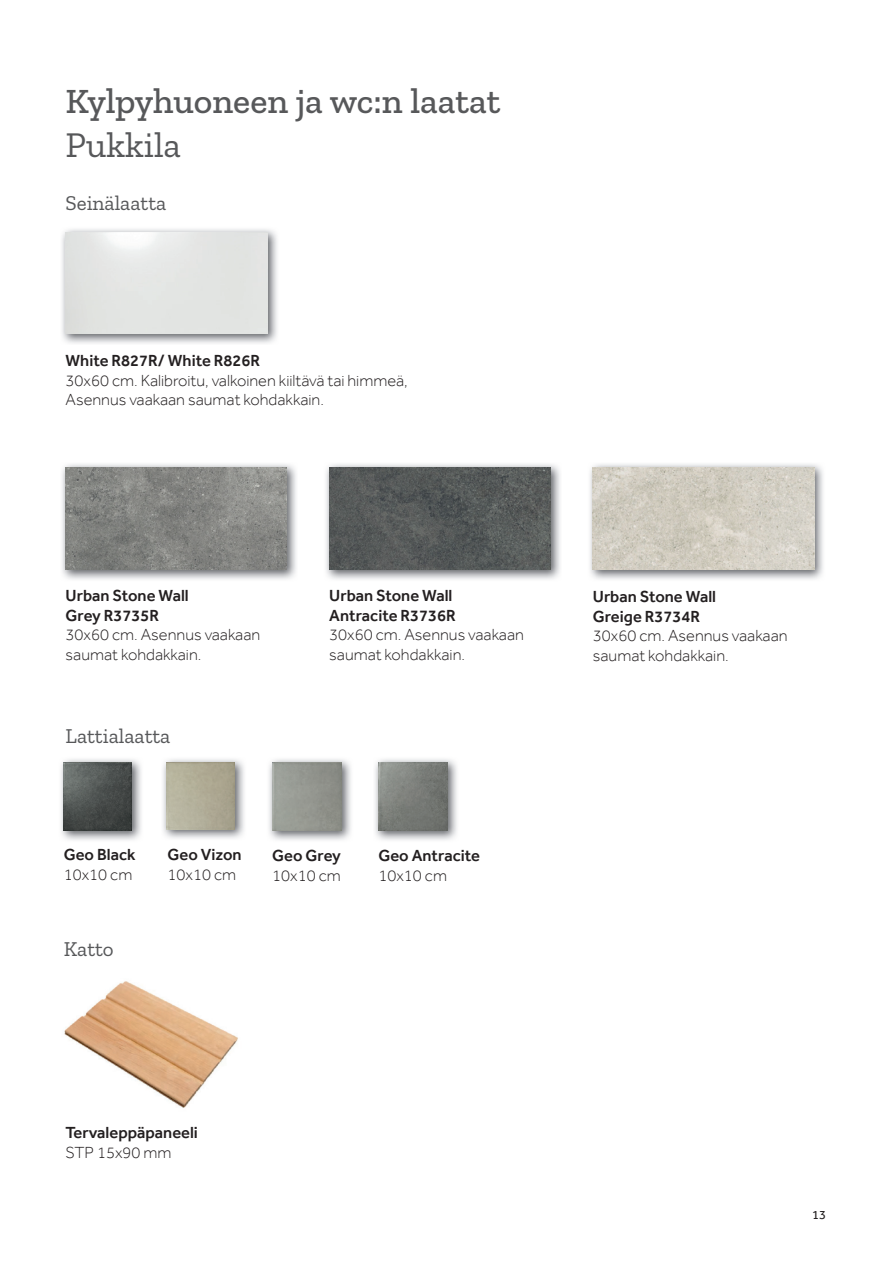
<style>
.page{position:relative;width:893px;height:1263px;background:#fff}
.page>*{position:absolute;margin:0;border:0;box-sizing:border-box;transform-origin:0 0}
.t1{font:500 36px "Zilla Slab";color:#57585a}
.t2{font:36px "Zilla Slab";color:#57585a}
.t3{font:21px "Zilla Slab";color:#57585a}
.t4{font:300 16.5px/19.5px "Effra";color:#231f20}
.t5{font:500 16.5px/19.5px "Effra";color:#231f20}
.t6{font:12.75px "Effra";color:#231f20}
</style>
<div class="page">
<img style="left:64px;top:981px;width:174px;height:127px">
<img style="left:62px;top:229px;width:215px;height:115px">
<img style="left:66px;top:232px;width:202px;height:101px">
<img style="left:62px;top:464px;width:234px;height:116px">
<img style="left:65px;top:468px;width:222px;height:102px">
<img style="left:326px;top:464px;width:234px;height:116px">
<img style="left:329px;top:468px;width:221px;height:102px">
<img style="left:590px;top:464px;width:233px;height:116px">
<img style="left:593px;top:468px;width:221px;height:102px">
<img style="left:163px;top:759px;width:81px;height:80px">
<img style="left:167px;top:762px;width:68px;height:67px">
<img style="left:269px;top:759px;width:82px;height:81px">
<img style="left:272px;top:762px;width:70px;height:68px">
<img style="left:375px;top:759px;width:82px;height:81px">
<img style="left:378px;top:762px;width:70px;height:68px">
<img style="left:61px;top:759px;width:80px;height:81px">
<img style="left:64px;top:762px;width:68px;height:68px">
<h1 class="t1" style="left:66px;top:81px;width:436px">Kylpyhuoneen ja wc:n laatat</h1>
<h1 class="t2" style="left:66px;top:125px;width:117px">Pukkila</h1>
<p class="t3" style="left:66px;top:191px;width:102px">Seinälaatta</p>
<p class="t5" style="left:66px;top:351px;width:196px">White R827R/ White R826R</p>
<p class="t4" style="left:66px;top:370px;width:344px">30x60 cm. Kalibroitu, valkoinen kiiltävä tai himmeä,<br>Asennus vaakaan saumat kohdakkain.</p>
<p class="t5" style="left:66px;top:586px;width:125px">Urban Stone Wall<br>Grey R3735R</p>
<p class="t4" style="left:66px;top:625px;width:196px">30x60 cm. Asennus vaakaan saumat kohdakkain.</p>
<p class="t3" style="left:66px;top:724px;width:106px">Lattialaatta</p>
<p class="t5" style="left:329px;top:586px;width:128px">Urban Stone Wall<br>Antracite R3736R</p>
<p class="t4" style="left:329px;top:625px;width:196px">30x60 cm. Asennus vaakaan saumat kohdakkain.</p>
<p class="t5" style="left:64px;top:845px;width:73px">Geo Black</p>
<p class="t4" style="left:64px;top:864px;width:70px">10x10 cm</p>
<p class="t3" style="left:64px;top:938px;width:51px">Katto</p>
<p class="t5" style="left:168px;top:845px;width:76px">Geo Vizon</p>
<p class="t4" style="left:168px;top:864px;width:70px">10x10 cm</p>
<p class="t5" style="left:272px;top:846px;width:70px">Geo Grey</p>
<p class="t4" style="left:272px;top:865px;width:70px">10x10 cm</p>
<p class="t5" style="left:378px;top:846px;width:103px">Geo Antracite</p>
<p class="t4" style="left:378px;top:865px;width:70px">10x10 cm</p>
<p class="t5" style="left:66px;top:1123px;width:134px">Tervaleppäpaneeli</p>
<p class="t4" style="left:66px;top:1142px;width:107px">STP 15x90 mm</p>
<p class="t5" style="left:593px;top:587px;width:125px">Urban Stone Wall<br>Greige R3734R</p>
<p class="t4" style="left:593px;top:626px;width:196px">30x60 cm. Asennus vaakaan saumat kohdakkain.</p>
<p class="t6" style="left:812px;top:1207px;width:15px">13</p>
</div>
